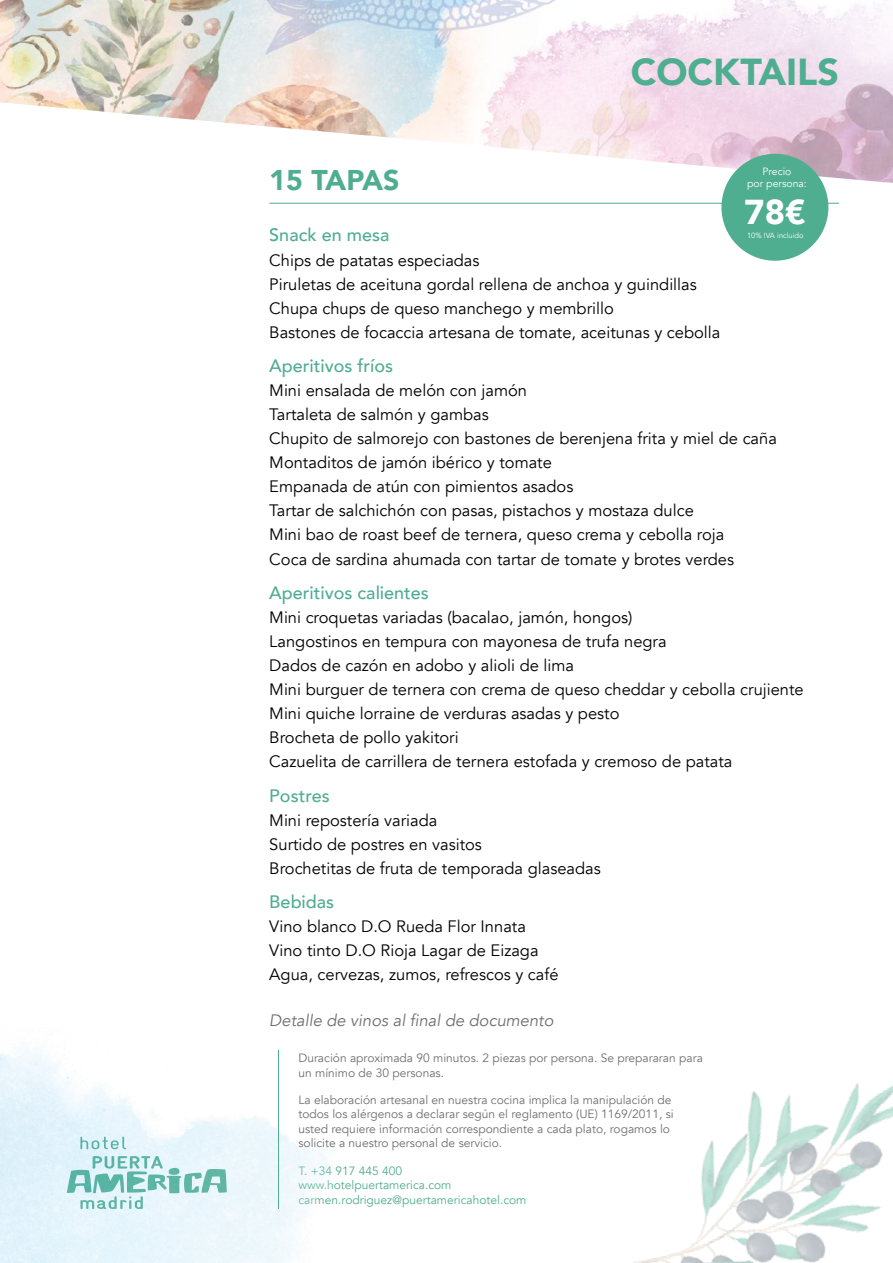
<style>
.page{position:relative;width:893px;height:1263px;background:#fff}
.page>*{position:absolute;margin:0;border:0;box-sizing:border-box;transform-origin:0 0}
.t1{font:900 37.5px "Avenir";color:#4fad90}
.t2{font:900 34.5px "Avenir";color:#fff}
.t3{font:900 28.5px "Avenir";color:#4fad90}
.t4{font:500 18px "Avenir";color:#4fad90}
.t5{font:16.5px/24px "Avenir";color:#000}
.t6{font:italic 16.5px "Avenir";color:#706f6f}
.t7{font:12px/14.4px "Avenir";color:#706f6f}
.t8{font:12px/14.4px "Avenir";color:#4fad90}
.t9{font:10.5px/12.6px "Avenir";color:#fff;text-align:center}
.t10{font:7.5px "Avenir";color:#fff}
</style>
<div class="page">
<img style="left:0;top:0;width:893px;height:185px">
<img style="left:633px;top:1083px;width:260px;height:180px">
<img style="left:0;top:1049px;width:330px;height:214px">
<hr style="left:278px;top:1050px;width:1px;height:159px;background:#4fad90">
<hr style="left:269px;top:203px;width:570px;height:1px;background:#4fad90">
<div style="left:721px;top:154px;width:107px;height:107px;background:#4fad90;border-radius:50%"></div>
<h1 class="t1" style="left:631px;top:40px;width:210px">COCKTAILS</h1>
<p class="t9" style="left:747px;top:165px;width:61px">Precio<br>por persona:</p>
<h3 class="t3" style="left:269px;top:156px;width:132px">15 TAPAS</h3>
<p class="t4" style="left:269px;top:220px;width:122px">Snack en mesa</p>
<p class="t5" style="left:269px;top:248px;width:453px">Chips de patatas especiadas<br>Piruletas de aceituna gordal rellena de anchoa y guindillas Chupa chups de queso manchego y membrillo<br>Bastones de focaccia artesana de tomate, aceitunas y cebolla</p>
<p class="t4" style="left:269px;top:350px;width:125px">Aperitivos fríos</p>
<p class="t5" style="left:269px;top:379px;width:509px">Mini ensalada de melón con jamón<br>Tartaleta de salmón y gambas<br>Chupito de salmorejo con bastones de berenjena frita y miel de caña Montaditos de jamón ibérico y tomate<br>Empanada de atún con pimientos asados<br>Tartar de salchichón con pasas, pistachos y mostaza dulce<br>Mini bao de roast beef de ternera, queso crema y cebolla roja<br>Coca de sardina ahumada con tartar de tomate y brotes verdes</p>
<p class="t4" style="left:269px;top:577px;width:161px">Aperitivos calientes</p>
<p class="t5" style="left:269px;top:605px;width:536px">Mini croquetas variadas (bacalao, jamón, hongos)<br>Langostinos en tempura con mayonesa de trufa negra<br>Dados de cazón en adobo y alioli de lima<br>Mini burguer de ternera con crema de queso cheddar y cebolla crujiente Mini quiche lorraine de verduras asadas y pesto<br>Brocheta de pollo yakitori<br>Cazuelita de carrillera de ternera estofada y cremoso de patata</p>
<p class="t4" style="left:269px;top:780px;width:62px">Postres</p>
<p class="t5" style="left:269px;top:808px;width:333px">Mini repostería variada<br>Surtido de postres en vasitos<br>Brochetitas de fruta de temporada glaseadas</p>
<p class="t4" style="left:269px;top:886px;width:66px">Bebidas</p>
<p class="t5" style="left:269px;top:915px;width:291px">Vino blanco D.O Rueda Flor Innata<br>Vino tinto D.O Rioja Lagar de Eizaga<br>Agua, cervezas, zumos, refrescos y café</p>
<p class="t6" style="left:269px;top:1010px;width:286px">Detalle de vinos al final de documento</p>
<h2 class="t2" style="left:744px;top:182px;width:63px">78€</h2>
<p class="t10" style="left:747px;top:231px;width:58px">10% IVA incluido</p>
<p class="t7" style="left:298px;top:1051px;width:406px">Duración aproximada 90 minutos. 2 piezas por persona. Se prepararan para un mínimo de 30 personas.</p>
<p class="t7" style="left:298px;top:1093px;width:377px">La elaboración artesanal en nuestra cocina implica la manipulación de todos los alérgenos a declarar según el reglamento (UE) 1169/2011, si usted requiere información correspondiente a cada plato, rogamos lo solicite a nuestro personal de servicio.</p>
<p class="t8" style="left:298px;top:1164px;width:230px">T. +34 917 445 400 www.hotelpuertamerica.com carmen.rodriguez@puertamericahotel.com</p>
</div>
